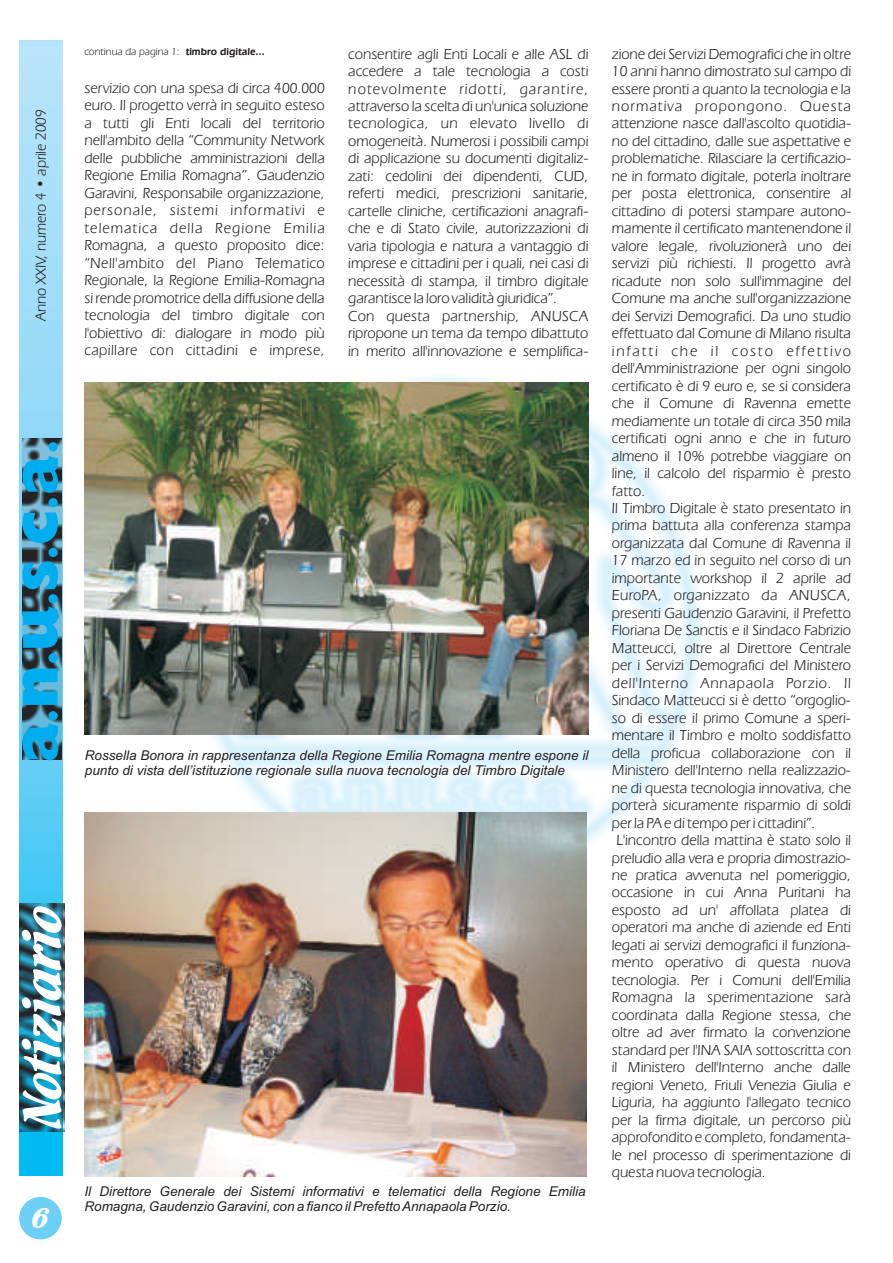
<style>
.page{position:relative;width:893px;height:1263px;background:#fff}
.page>*{position:absolute;margin:0;border:0;box-sizing:border-box;transform-origin:0 0}
.t1{font:57.6px "Flamenco D";color:#fff}
.t2{font:30px "Flamenco D";color:#fff}
.t3{font:15px/17.4px "Eras IT Cby BT";color:#231f20;text-align:justify}
.t4{font:15px "Eras IT Cby BT";letter-spacing:.05em;color:#231f20}
.t5{font:15px "Eras IT Cby BT";letter-spacing:.02em;color:#231f20}
.t6{font:15px "Eras IT Cby BT";letter-spacing:.07em;color:#231f20}
.t7{font:15px "Eras IT Cby BT";letter-spacing:.125em;color:#231f20}
.t8{font:italic 13.5px/15.1px "Arial";color:#231f20}
.t9{font:10.5px "Eras IT Cby BT";color:#231f20}
.s1{font-weight:700}
</style>
<div class="page">
<img style="left:188px;top:376px;width:514px;height:468px">
<svg style="left:19px;top:41px;width:44px;height:1134px;background:#83d5f5"></svg>
<div style="left:19px;top:903px;width:46px;height:228px;background:#231f20;opacity:.98"></div>
<div style="left:23px;top:438px;width:39px;height:322px;background:#231f20;opacity:.98"></div>
<div style="left:48px;top:711px;width:10px;height:9px;background:#00aeef;border-radius:50%"></div>
<svg style="left:23px;top:668px;width:34px;height:37px"></svg>
<div style="left:48px;top:653px;width:10px;height:10px;background:#00aeef;border-radius:50%"></div>
<svg style="left:23px;top:606px;width:35px;height:42px"></svg>
<div style="left:48px;top:594px;width:10px;height:9px;background:#00aeef;border-radius:50%"></div>
<svg style="left:23px;top:561px;width:35px;height:28px"></svg>
<div style="left:48px;top:548px;width:10px;height:9px;background:#00aeef;border-radius:50%"></div>
<svg style="left:23px;top:513px;width:35px;height:30px"></svg>
<div style="left:48px;top:498px;width:10px;height:9px;background:#00aeef;border-radius:50%"></div>
<div style="left:48px;top:442px;width:10px;height:9px;background:#00aeef;border-radius:50%"></div>
<svg style="left:23px;top:723px;width:35px;height:37px"></svg>
<svg style="left:23px;top:456px;width:35px;height:37px"></svg>
<div style="left:19px;top:1197px;width:43px;height:42px;background:#6bcff6;border-radius:50%"></div>
<img style="left:84px;top:383px;width:504px;height:352px">
<img style="left:84px;top:813px;width:503px;height:363px">
<p class="t3" style="left:33px;top:321px;width:213px;rotate:-90deg">Anno XXIV, numero 4 • aprile 2009</p>
<h1 class="t1" style="left:14px;top:1127px;width:225px;rotate:-90deg">Notiziario</h1>
<h2 class="t2" style="left:32px;top:1203px;width:19px">6</h2>
<p class="t9" style="left:84px;top:47px;width:182px">continua da pagina 1: <span class="s1">timbro digitale...</span></p>
<p class="t3" style="left:348px;top:46px;width:242px;text-align:left">consentire agli Enti Locali e alle ASL di accedere a tale tecnologia a costi notevolmente ridotti, garantire, attraverso la scelta di un'unica soluzione tecnologica, un elevato livello di omogeneità. Numerosi i possibili campi di applicazione su documenti digitaliz&shy;zati: cedolini dei dipendenti, CUD, referti medici, prescrizioni sanitarie, cartelle cliniche, certificazioni anagrafi&shy;che e di Stato civile, autorizzazioni di varia tipologia e natura a vantaggio di imprese e cittadini per i quali, nei casi di necessità di stampa, il timbro digitale garantisce la loro validità giuridica”.<br>Con questa partnership, ANUSCA ripropone un tema da tempo dibattuto in merito all'innovazione e semplifica-</p>
<p class="t3" style="left:612px;top:46px;width:241px">zione dei Servizi Demografici che in oltre</p>
<p class="t3" style="left:612px;top:63px;width:241px">10 anni hanno dimostrato sul campo di</p>
<p class="t3" style="left:612px;top:81px;width:241px">essere pronti a quanto la tecnologia e la</p>
<p class="t6" style="left:612px;top:100px;width:241px">normativa propongono. Questa</p>
<p class="t3" style="left:612px;top:116px;width:241px">attenzione nasce dall'ascolto quotidia-</p>
<p class="t3" style="left:612px;top:133px;width:241px">no del cittadino, dalle sue aspettative e</p>
<p class="t3" style="left:612px;top:151px;width:241px">problematiche. Rilasciare la certificazio-</p>
<p class="t3" style="left:612px;top:168px;width:241px">ne in formato digitale, poterla inoltrare</p>
<p class="t3" style="left:612px;top:186px;width:241px">per posta elettronica, consentire al</p>
<p class="t3" style="left:612px;top:203px;width:241px">cittadino di potersi stampare autono-</p>
<p class="t3" style="left:612px;top:221px;width:241px">mamente il certificato mantenendone il</p>
<p class="t3" style="left:612px;top:238px;width:241px">valore legale, rivoluzionerà uno dei</p>
<p class="t3" style="left:612px;top:256px;width:241px">servizi più richiesti. Il progetto avrà</p>
<p class="t3" style="left:612px;top:273px;width:241px">ricadute non solo sull'immagine del</p>
<p class="t3" style="left:612px;top:291px;width:241px">Comune ma anche sull'organizzazione</p>
<p class="t3" style="left:612px;top:308px;width:241px">dei Servizi Demografici. Da uno studio</p>
<p class="t3" style="left:612px;top:326px;width:241px">effettuato dal Comune di Milano risulta</p>
<p class="t7" style="left:612px;top:344px;width:241px">infatti che il costo effettivo</p>
<p class="t3" style="left:612px;top:361px;width:241px">dell'Amministrazione per ogni singolo</p>
<p class="t3" style="left:612px;top:378px;width:241px">certificato è di 9 euro e, se si considera</p>
<p class="t3" style="left:612px;top:395px;width:241px">che il Comune di Ravenna emette</p>
<p class="t3" style="left:612px;top:413px;width:241px">mediamente un totale di circa 350 mila</p>
<p class="t3" style="left:612px;top:430px;width:241px">certificati ogni anno e che in futuro</p>
<p class="t3" style="left:612px;top:448px;width:241px">almeno il 10% potrebbe viaggiare on</p>
<p class="t3" style="left:612px;top:465px;width:241px">line, il calcolo del risparmio è presto</p>
<p class="t3" style="left:612px;top:483px;width:35px">fatto.</p>
<p class="t3" style="left:612px;top:500px;width:241px">Il Timbro Digitale è stato presentato in</p>
<p class="t3" style="left:612px;top:518px;width:241px">prima battuta alla conferenza stampa</p>
<p class="t3" style="left:612px;top:535px;width:241px">organizzata dal Comune di Ravenna il</p>
<p class="t3" style="left:612px;top:553px;width:241px">17 marzo ed in seguito nel corso di un</p>
<p class="t3" style="left:612px;top:570px;width:241px">importante workshop il 2 aprile ad</p>
<p class="t5" style="left:612px;top:589px;width:241px">EuroPA, organizzato da ANUSCA,</p>
<p class="t3" style="left:612px;top:605px;width:241px">presenti Gaudenzio Garavini, il Prefetto</p>
<p class="t3" style="left:612px;top:623px;width:241px">Floriana De Sanctis e il Sindaco Fabrizio</p>
<p class="t3" style="left:612px;top:640px;width:241px">Matteucci, oltre al Direttore Centrale</p>
<p class="t3" style="left:612px;top:658px;width:241px">per i Servizi Demografici del Ministero</p>
<p class="t4" style="left:612px;top:676px;width:241px">dell'Interno Annapaola Porzio. Il</p>
<p class="t3" style="left:612px;top:693px;width:241px">Sindaco Matteucci si è detto “orgoglio-</p>
<p class="t3" style="left:612px;top:710px;width:241px">so di essere il primo Comune a speri-</p>
<p class="t3" style="left:612px;top:727px;width:241px">mentare il Timbro e molto soddisfatto</p>
<p class="t3" style="left:612px;top:745px;width:241px">della proficua collaborazione con il</p>
<p class="t3" style="left:612px;top:762px;width:241px">Ministero dell'Interno nella realizzazio-</p>
<p class="t3" style="left:612px;top:780px;width:241px">ne di questa tecnologia innovativa, che</p>
<p class="t3" style="left:612px;top:797px;width:241px">porterà sicuramente risparmio di soldi</p>
<p class="t3" style="left:612px;top:815px;width:205px">per la PA e di tempo per i cittadini”.</p>
<p class="t3" style="left:617px;top:832px;width:236px">L'incontro della mattina è stato solo il</p>
<p class="t3" style="left:612px;top:850px;width:241px">preludio alla vera e propria dimostrazio-</p>
<p class="t3" style="left:612px;top:867px;width:241px">ne pratica avvenuta nel pomeriggio,</p>
<p class="t3" style="left:612px;top:885px;width:241px">occasione in cui Anna Puritani ha</p>
<p class="t3" style="left:612px;top:902px;width:241px">esposto ad un' affollata platea di</p>
<p class="t3" style="left:612px;top:920px;width:241px">operatori ma anche di aziende ed Enti</p>
<p class="t3" style="left:612px;top:937px;width:241px">legati ai servizi demografici il funziona-</p>
<p class="t3" style="left:612px;top:955px;width:241px">mento operativo di questa nuova</p>
<p class="t3" style="left:612px;top:972px;width:241px">tecnologia. Per i Comuni dell'Emilia</p>
<p class="t3" style="left:612px;top:990px;width:241px">Romagna la sperimentazione sarà</p>
<p class="t3" style="left:612px;top:1007px;width:241px">coordinata dalla Regione stessa, che</p>
<p class="t3" style="left:612px;top:1025px;width:241px">oltre ad aver firmato la convenzione</p>
<p class="t3" style="left:612px;top:1042px;width:241px">standard per l'INA SAIA sottoscritta con</p>
<p class="t3" style="left:612px;top:1060px;width:241px">il Ministero dell'Interno anche dalle</p>
<p class="t3" style="left:612px;top:1077px;width:241px">regioni Veneto, Friuli Venezia Giulia e</p>
<p class="t3" style="left:612px;top:1094px;width:241px">Liguria, ha aggiunto l'allegato tecnico</p>
<p class="t3" style="left:612px;top:1112px;width:241px">per la firma digitale, un percorso più</p>
<p class="t3" style="left:612px;top:1129px;width:241px">approfondito e completo, fondamenta-</p>
<p class="t3" style="left:612px;top:1147px;width:241px">le nel processo di sperimentazione di</p>
<p class="t3" style="left:612px;top:1164px;width:155px">questa nuova tecnologia.</p>
<p class="t3" style="left:84px;top:80px;width:242px">servizio con una spesa di circa 400.000 euro. Il progetto verrà in seguito esteso a tutti gli Enti locali del territorio nell'ambito della “Community Network delle pubbliche amministrazioni della Regione Emilia Romagna”. Gaudenzio Garavini, Responsabile organizzazione, personale, sistemi informativi e telematica della Regione Emilia Romagna, a questo proposito dice: “Nell'ambito del Piano Telematico Regionale, la Regione Emilia-Romagna si rende promotrice della diffusione della tecnologia del timbro digitale con l'obiettivo di: dialogare in modo più capillare con cittadini e imprese,</p>
<p class="t8" style="left:85px;top:749px;width:505px">Rossella Bonora in rappresentanza della Regione Emilia Romagna mentre espone il punto di vista dell’istituzione regionale sulla nuova tecnologia del Timbro Digitale</p>
<p class="t8" style="left:84px;top:1184px;width:503px">Il Direttore Generale dei Sistemi informativi e telematici della Regione Emilia<br>Romagna, Gaudenzio Garavini, con a fianco il Prefetto Annapaola Porzio.</p>
</div>
